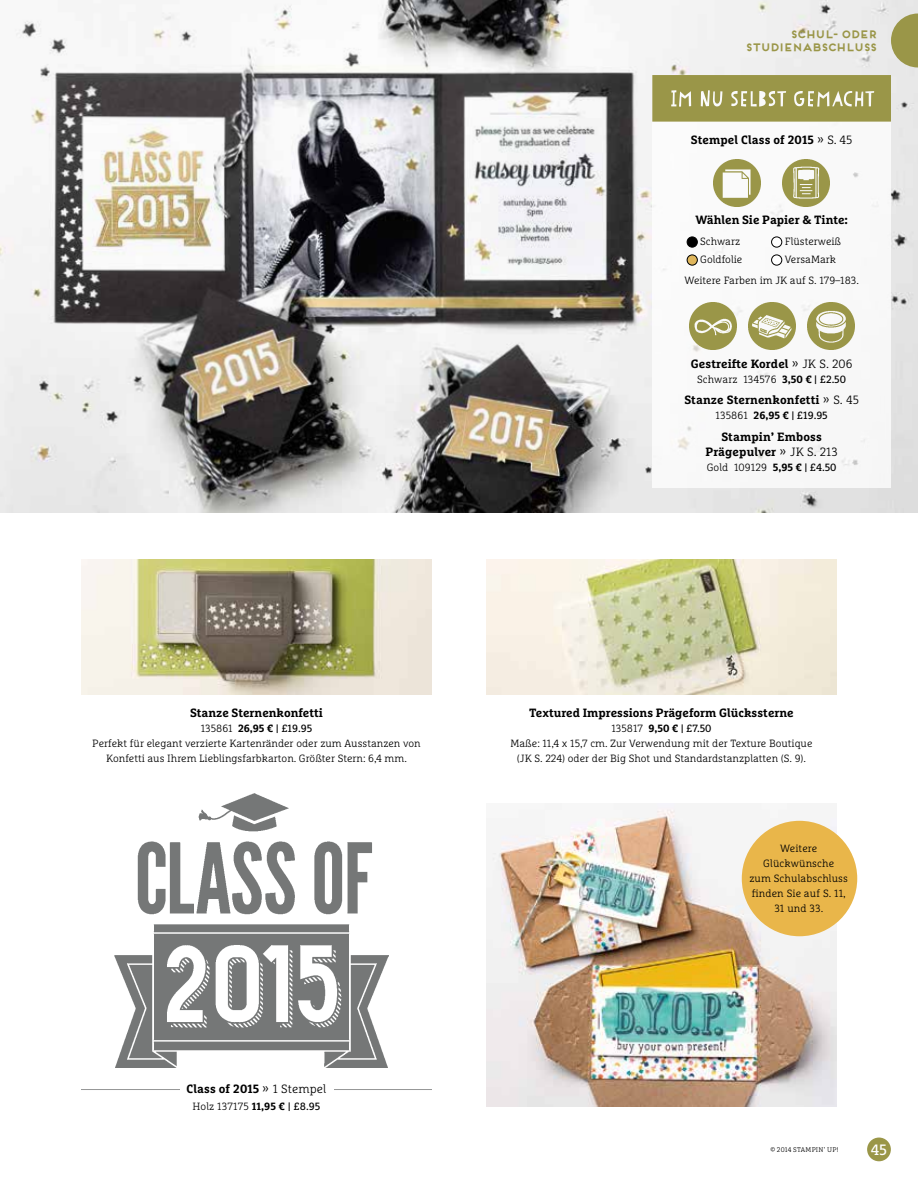
<style>
.page{position:relative;width:918px;height:1188px;background:#fff}
.page>*{position:absolute;margin:0;border:0;box-sizing:border-box;transform-origin:0 0}
.t1{font:15px "Marselis Slab Pro";color:#fff}
.t2{font:700 12px/15px "Marselis Slab Pro";color:#000;text-align:center}
.t3{font:300 10.5px/15px "Marselis Slab Pro";color:#000;text-align:center}
.t4{font:700 10.5px/13.5px "Frontage";letter-spacing:-.15em;color:#9a9648;text-align:right}
.t5{font:10.5px "Marselis Slab Pro";color:#000}
.t6{font:300 6.75px "Marselis Slab Pro";letter-spacing:.03em;color:#000}
.s1{font-weight:300}
.s2{font-weight:700}
.s3{font-weight:400}
</style>
<div class="page">
<img style="left:0;top:0;width:918px;height:513px">
<img style="left:486px;top:804px;width:351px;height:303px">
<hr style="left:81px;top:1089px;width:351px;height:1px;background:#969797">
<div style="left:180px;top:1084px;width:153px;height:9px;background:#fff"></div>
<img style="left:114px;top:794px;width:275px;height:273px">
<img style="left:81px;top:559px;width:351px;height:135px">
<img style="left:486px;top:559px;width:351px;height:135px">
<div style="left:742px;top:821px;width:115px;height:115px;background:#e9b64a;border-radius:50%"></div>
<div style="left:652px;top:75px;width:239px;height:413px;background:#fff"></div>
<svg style="left:652px;top:75px;width:239px;height:47px;background:#a39f59"></svg>
<div style="left:867px;top:1138px;width:24px;height:23px;background:#9a9648;border-radius:50%"></div>
<svg style="left:891px;top:14px;width:27px;height:54px"></svg>
<img style="left:783px;top:159px;width:47px;height:47px">
<img style="left:713px;top:159px;width:48px;height:47px">
<div style="left:687px;top:237px;width:10px;height:10px;background:#000;border-radius:50%"></div>
<div style="left:687px;top:237px;width:11px;height:10px;border:1px solid #000;border-radius:50%"></div>
<svg style="left:687px;top:255px;width:10px;height:10px"></svg>
<div style="left:687px;top:255px;width:11px;height:10px;border:1px solid #000;border-radius:50%"></div>
<div style="left:771px;top:237px;width:11px;height:10px;border:1px solid #000;border-radius:50%"></div>
<div style="left:771px;top:255px;width:11px;height:10px;border:1px solid #000;border-radius:50%"></div>
<img style="left:689px;top:302px;width:47px;height:47px">
<img style="left:807px;top:302px;width:47px;height:47px">
<img style="left:748px;top:302px;width:47px;height:47px">
<p class="t4" style="left:745px;top:27px;width:134px">SCHUL- ODER<br>STUDIENABSCHLUSS</p>
<p class="t2" style="left:691px;top:132px;width:163px">Stempel Class of 2015 <span class="s1">» S. 45</span></p>
<p class="t2" style="left:695px;top:212px;width:154px">Wählen Sie Papier &amp; Tinte:</p>
<p class="t3" style="left:700px;top:232px;width:43px;line-height:18px;text-align:left">Schwarz<br>Goldfolie</p>
<p class="t3" style="left:785px;top:232px;width:58px;line-height:18px;text-align:left">Flüsterweiß<br>VersaMark</p>
<p class="t3" style="left:684px;top:273px;width:176px">Weitere Farben im JK auf S. 179–183.</p>
<p class="t2" style="left:691px;top:356px;width:163px">Gestreifte Kordel <span class="s1">» JK S. 206</span></p>
<p class="t3" style="left:697px;top:371px;width:150px">Schwarz 134576 <span class="s2">3,50 €</span> <span class="s3">| £2.50</span></p>
<p class="t2" style="left:684px;top:392px;width:176px">Stanze Sternenkonfetti <span class="s1">» S. 45</span></p>
<p class="t5" style="left:715px;top:409px;width:114px"><span class="s1">135861</span> <span class="s2">26,95 €</span> | £19.95</p>
<p class="t2" style="left:705px;top:429px;width:134px">Stampin’ Emboss<br>Prägepulver <span class="s1">» JK S. 213</span></p>
<p class="t3" style="left:707px;top:460px;width:131px">Gold 109129 <span class="s2">5,95 €</span> <span class="s3">| £4.50</span></p>
<p class="t2" style="left:190px;top:705px;width:134px">Stanze Sternenkonfetti</p>
<p class="t3" style="left:92px;top:721px;width:330px">135861 <span class="s2">26,95 €</span> <span class="s3">| £19.95<br></span>Perfekt für elegant verzierte Kartenränder oder zum Ausstanzen von<br>Konfetti aus Ihrem Lieblingsfarbkarton. Größter Stern: 6,4 mm.</p>
<p class="t2" style="left:187px;top:1082px;width:141px">Class of 2015 <span class="s1">» 1 Stempel</span></p>
<p class="t3" style="left:192px;top:1098px;width:130px">Holz 137175 <span class="s2">11,95 €</span> <span class="s3">| £8.95</span></p>
<p class="t2" style="left:529px;top:705px;width:266px">Textured Impressions Prägeform Glückssterne</p>
<p class="t3" style="left:511px;top:721px;width:303px">135817 <span class="s2">9,50 €</span> <span class="s3">| £7.50<br></span>Maße: 11,4 x 15,7 cm. Zur Verwendung mit der Texture Boutique (JK S. 224) oder der Big Shot und Standardstanzplatten (S. 9).</p>
<p class="t3" style="left:749px;top:841px;width:100px">Weitere<br>Glückwünsche<br>zum Schulabschluss finden Sie auf S. 11,<br>31 und 33.</p>
<p class="t6" style="left:770px;top:1146px;width:70px">© 2014 STAMPIN’ UP!</p>
<h1 class="t1" style="left:871px;top:1140px;width:18px">45</h1>
</div>
